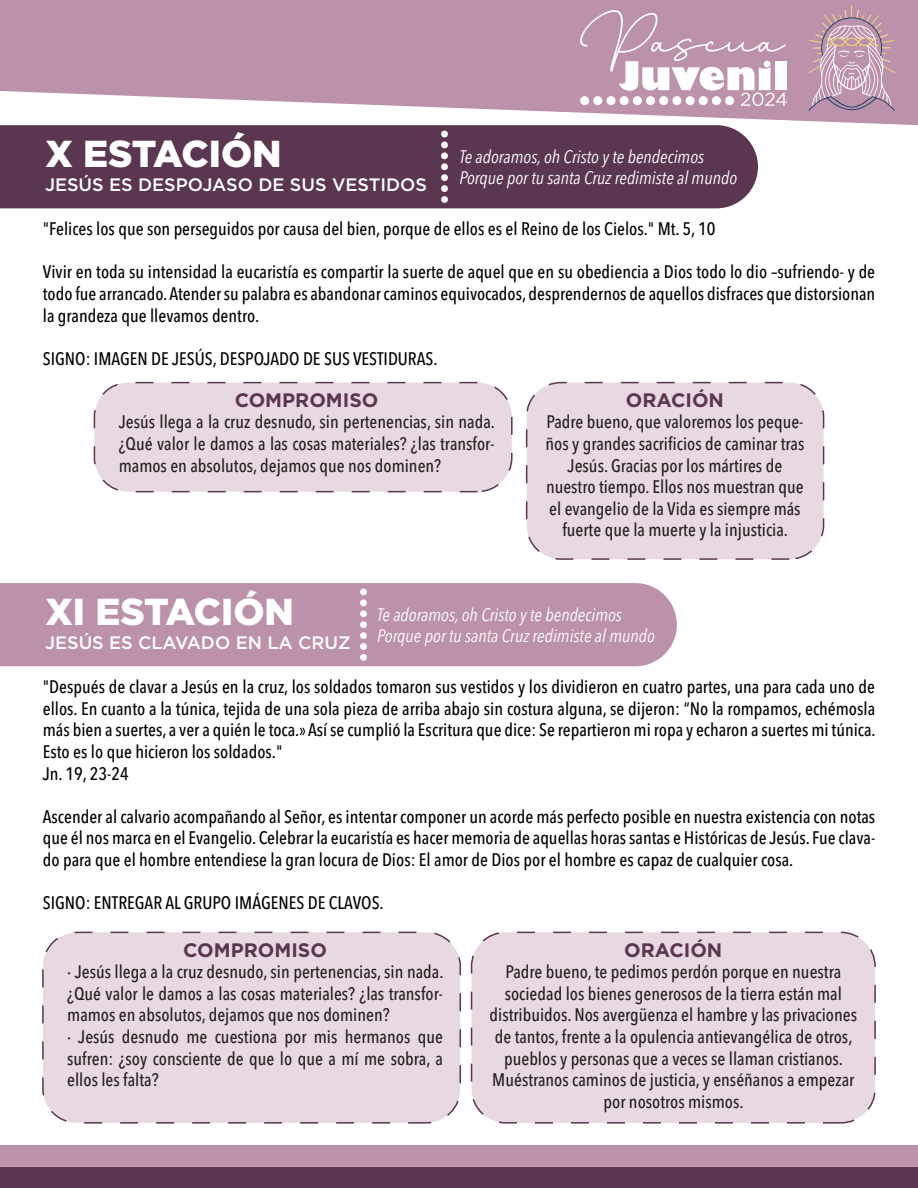
<style>
.page{position:relative;width:918px;height:1188px;background:#fff}
.page>*{position:absolute;margin:0;border:0;box-sizing:border-box;transform-origin:0 0}
.t1{font:900 37.5px "Gotham";color:#fff}
.t2{font:700 19.5px "Gotham";color:#5b3650}
.t3{font:500 18px/21.6px "Avenir Next Condensed";color:#000001;text-align:justify}
.t4{font:500 18px/21.6px "Avenir Next Condensed";color:#231f20;text-align:center}
.t5{font:italic 18px/21.6px "Avenir Next Condensed";color:#fff}
.t6{font:500 18px "Gotham";color:#fff}
</style>
<div class="page">
<div style="left:0;top:1167px;width:918px;height:21px;background:#5b3650"></div>
<div style="left:0;top:1145px;width:918px;height:22px;background:#bc91aa"></div>
<svg style="left:0;top:0;width:918px;height:125px;fill:#bc91aa"></svg>
<svg style="left:808px;top:5px;width:87px;height:106px;background:#c09daf"></svg>
<svg style="left:580px;top:9px;width:207px;height:97px"></svg>
<div style="left:0;top:125px;width:758px;height:83px;background:#5b3650"></div>
<svg style="left:441px;top:131px;width:7px;height:72px"></svg>
<div style="left:0;top:583px;width:677px;height:83px;background:#bc91aa"></div>
<svg style="left:360px;top:589px;width:7px;height:72px"></svg>
<div style="left:94px;top:383px;width:418px;height:109px;background:#e7d8e1;border-radius:34px"></div>
<div style="left:94px;top:382px;width:419px;height:110px;border:2px dashed #5b3650;border-radius:34px"></div>
<div style="left:527px;top:383px;width:297px;height:176px;background:#e7d8e1;border-radius:34px"></div>
<div style="left:526px;top:382px;width:298px;height:178px;border:2px dashed #5b3650;border-radius:34px"></div>
<div style="left:43px;top:932px;width:417px;height:191px;background:#e7d8e1;border-radius:34px"></div>
<div style="left:42px;top:932px;width:419px;height:192px;border:2px dashed #5b3650;border-radius:34px"></div>
<div style="left:472px;top:932px;width:403px;height:191px;background:#e7d8e1;border-radius:34px"></div>
<div style="left:471px;top:932px;width:405px;height:192px;border:2px dashed #5b3650;border-radius:34px"></div>
<h1 class="t1" style="left:45px;top:132px;width:238px">X ESTACIÓN</h1>
<p class="t6" style="left:45px;top:173px;width:384px">JESÚS ES DESPOJASO DE SUS VESTIDOS</p>
<p class="t5" style="left:459px;top:146px;width:279px">Te adoramos, oh Cristo y te bendecimos<br>Porque por tu santa Cruz redimiste al mundo</p>
<p class="t3" style="left:43px;top:218px;width:674px">"Felices los que son perseguidos por causa del bien, porque de ellos es el Reino de los Cielos." Mt. 5, 10</p>
<p class="t3" style="left:43px;top:261px;width:834px">Vivir en toda su intensidad la eucaristía es compartir la suerte de aquel que en su obediencia a Dios todo lo dio –sufriendo- y de todo fue arrancado. Atender su palabra es abandonar caminos equivocados, desprendernos de aquellos disfraces que distorsionan la grandeza que llevamos dentro.</p>
<p class="t3" style="left:43px;top:348px;width:396px">SIGNO: IMAGEN DE JESÚS, DESPOJADO DE SUS VESTIDURAS.</p>
<p class="t2" style="left:235px;top:387px;width:145px">COMPROMISO</p>
<p class="t4" style="left:119px;top:411px;width:378px;text-align:justify">Jesús llega a la cruz desnudo, sin pertenencias, sin nada. ¿Qué valor le damos a las cosas materiales? ¿las transfor&shy;mamos en absolutos, dejamos que nos dominen?</p>
<p class="t2" style="left:626px;top:387px;width:100px">ORACIÓN</p>
<p class="t4" style="left:546px;top:411px;width:260px">Padre bueno, que valoremos los peque&shy;ños y grandes sacrificios de caminar tras Jesús. Gracias por los mártires de nuestro tiempo. Ellos nos muestran que el evangelio de la Vida es siempre más fuerte que la muerte y la injusticia.</p>
<h1 class="t1" style="left:45px;top:590px;width:250px">XI ESTACIÓN</h1>
<p class="t6" style="left:45px;top:631px;width:307px">JESÚS ES CLAVADO EN LA CRUZ</p>
<p class="t5" style="left:377px;top:604px;width:279px">Te adoramos, oh Cristo y te bendecimos<br>Porque por tu santa Cruz redimiste al mundo</p>
<p class="t3" style="left:43px;top:676px;width:834px;text-align:left">"Después de clavar a Jesús en la cruz, los soldados tomaron sus vestidos y los dividieron en cuatro partes, una para cada uno de ellos. En cuanto a la túnica, tejida de una sola pieza de arriba abajo sin costura alguna, se dijeron: “No la rompamos, echémosla más bien a suertes, a ver a quién le toca.» Así se cumplió la Escritura que dice: Se repartieron mi ropa y echaron a suertes mi túnica.<br>Esto es lo que hicieron los soldados."<br>Jn. 19, 23-24</p>
<p class="t3" style="left:43px;top:806px;width:834px">Ascender al calvario acompañando al Señor, es intentar componer un acorde más perfecto posible en nuestra existencia con notas que él nos marca en el Evangelio. Celebrar la eucaristía es hacer memoria de aquellas horas santas e Históricas de Jesús. Fue clava&shy;do para que el hombre entendiese la gran locura de Dios: El amor de Dios por el hombre es capaz de cualquier cosa.</p>
<p class="t3" style="left:43px;top:892px;width:342px">SIGNO: ENTREGAR AL GRUPO IMÁGENES DE CLAVOS.</p>
<p class="t2" style="left:183px;top:937px;width:145px">COMPROMISO</p>
<p class="t4" style="left:67px;top:961px;width:378px;text-align:left">∙ Jesús llega a la cruz desnudo, sin pertenencias, sin nada. ¿Qué valor le damos a las cosas materiales? ¿las transfor&shy;mamos en absolutos, dejamos que nos dominen?<br>∙ Jesús desnudo me cuestiona por mis hermanos que sufren: ¿soy consciente de que lo que a mí me sobra, a ellos les falta?</p>
<p class="t2" style="left:624px;top:937px;width:100px">ORACIÓN</p>
<p class="t4" style="left:490px;top:961px;width:369px">Padre bueno, te pedimos perdón porque en nuestra sociedad los bienes generosos de la tierra están mal distribuidos. Nos avergüenza el hambre y las privaciones de tantos, frente a la opulencia antievangélica de otros, pueblos y personas que a veces se llaman cristianos.<br>Muéstranos caminos de justicia, y enséñanos a empezar por nosotros mismos.</p>
</div>
